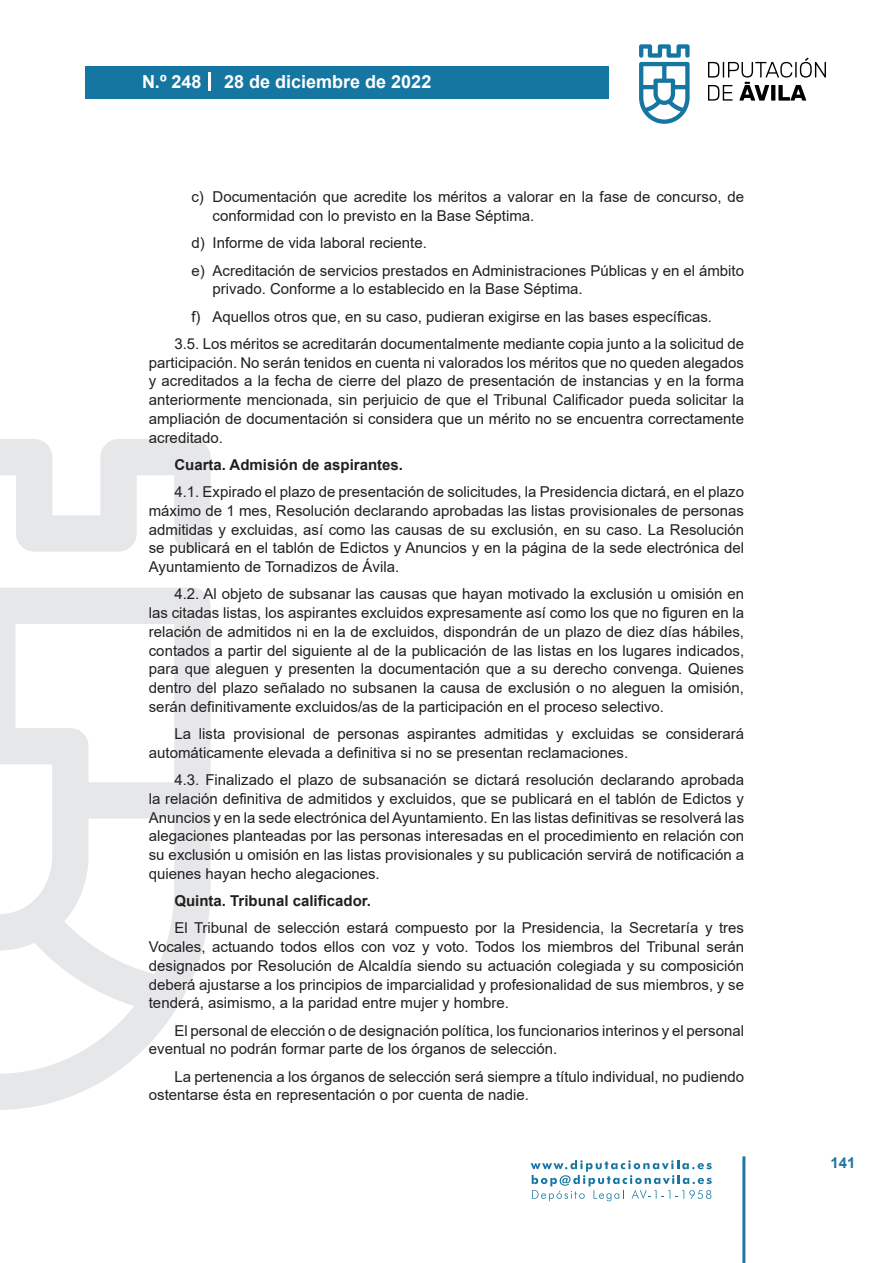
<style>
.page{position:relative;width:893px;height:1263px;background:#fff}
.page>*{position:absolute;margin:0;border:0;box-sizing:border-box;transform-origin:0 0}
.t1{font:700 18px "Arial";color:#fff}
.t2{font:15px/18.8px "Arial";color:#231f20}
.t3{font:700 15px "Arial";color:#231f20}
.t4{font:700 15px "Arial";color:#1d76a4}
</style>
<div class="page">
<svg style="left:531px;top:1160px;width:181px;height:41px"></svg>
<div style="left:85px;top:66px;width:523px;height:33px;background:#1676a2"></div>
<svg style="left:639px;top:44px;width:51px;height:80px"></svg>
<svg style="left:708px;top:58px;width:118px;height:43px"></svg>
<hr style="left:742px;top:1156px;width:3px;height:107px;background:#1d76a4">
<svg style="left:208px;top:72px;width:2px;height:18px"></svg>
<svg style="left:0;top:439px;width:211px;height:671px"></svg>
<p class="t1" style="left:142px;top:69px;width:61px">N.º 248</p>
<p class="t1" style="left:224px;top:69px;width:209px">28 de diciembre de 2022</p>
<p class="t2" style="left:213px;top:188px;width:533px;text-indent:-21px">c) Documentación que acredite los méritos a valorar en la fase de concurso, de conformidad con lo previsto en la Base Séptima.</p>
<p class="t2" style="left:191px;top:229px;width:554px;line-height:27.3px">d) Informe de vida laboral reciente.<br>e) Acreditación de servicios prestados en Administraciones Públicas y en el ámbito</p>
<p class="t2" style="left:213px;top:280px;width:372px">privado. Conforme a lo establecido en la Base Séptima.</p>
<p class="t2" style="left:191px;top:307px;width:522px">f) Aquellos otros que, en su caso, pudieran exigirse en las bases específicas.</p>
<p class="t2" style="left:174px;top:334px;width:571px">3.5. Los méritos se acreditarán documentalmente mediante copia junto a la solicitud de</p>
<p class="t2" style="left:149px;top:353px;width:597px;text-align:justify">participación. No serán tenidos en cuenta ni valorados los méritos que no queden alegados y acreditados a la fecha de cierre del plazo de presentación de instancias y en la forma anteriormente mencionada, sin perjuicio de que el Tribunal Calificador pueda solicitar la ampliación de documentación si considera que un mérito no se encuentra correctamente acreditado.</p>
<p class="t3" style="left:174px;top:454px;width:230px">Cuarta. Admisión de aspirantes.</p>
<p class="t2" style="left:149px;top:482px;width:597px;text-align:justify;text-indent:26px">4.1. Expirado el plazo de presentación de solicitudes, la Presidencia dictará, en el plazo máximo de 1 mes, Resolución declarando aprobadas las listas provisionales de personas admitidas y excluidas, así como las causas de su exclusión, en su caso. La Resolución se publicará en el tablón de Edictos y Anuncios y en la página de la sede electrónica del Ayuntamiento de Tornadizos de Ávila.</p>
<p class="t2" style="left:149px;top:585px;width:597px;text-align:justify;text-indent:26px">4.2. Al objeto de subsanar las causas que hayan motivado la exclusión u omisión en las citadas listas, los aspirantes excluidos expresamente así como los que no figuren en la relación de admitidos ni en la de excluidos, dispondrán de un plazo de diez días hábiles, contados a partir del siguiente al de la publicación de las listas en los lugares indicados, para que aleguen y presenten la documentación que a su derecho convenga. Quienes dentro del plazo señalado no subsanen la causa de exclusión o no aleguen la omisión, serán definitivamente excluidos/as de la participación en el proceso selectivo.</p>
<p class="t2" style="left:149px;top:724px;width:597px;text-indent:26px">La lista provisional de personas aspirantes admitidas y excluidas se considerará automáticamente elevada a definitiva si no se presentan reclamaciones.</p>
<p class="t2" style="left:149px;top:770px;width:597px;text-align:justify;text-indent:26px">4.3. Finalizado el plazo de subsanación se dictará resolución declarando aprobada la relación definitiva de admitidos y excluidos, que se publicará en el tablón de Edictos y Anuncios y en la sede electrónica del Ayuntamiento. En las listas definitivas se resolverá las alegaciones planteadas por las personas interesadas en el procedimiento en relación con su exclusión u omisión en las listas provisionales y su publicación servirá de notificación a quienes hayan hecho alegaciones.</p>
<p class="t3" style="left:174px;top:890px;width:198px">Quinta. Tribunal calificador.</p>
<p class="t2" style="left:149px;top:919px;width:597px;text-align:justify;text-indent:26px">El Tribunal de selección estará compuesto por la Presidencia, la Secretaría y tres Vocales, actuando todos ellos con voz y voto. Todos los miembros del Tribunal serán designados por Resolución de Alcaldía siendo su actuación colegiada y su composición deberá ajustarse a los principios de imparcialidad y profesionalidad de sus miembros, y se tenderá, asimismo, a la paridad entre mujer y hombre.</p>
<p class="t2" style="left:149px;top:1021px;width:597px;text-indent:26px">El personal de elección o de designación política, los funcionarios interinos y el personal eventual no podrán formar parte de los órganos de selección.</p>
<p class="t2" style="left:149px;top:1067px;width:597px;text-indent:26px">La pertenencia a los órganos de selección será siempre a título individual, no pudiendo ostentarse ésta en representación o por cuenta de nadie.</p>
<p class="t4" style="left:831px;top:1152px;width:27px">141</p>
</div>
